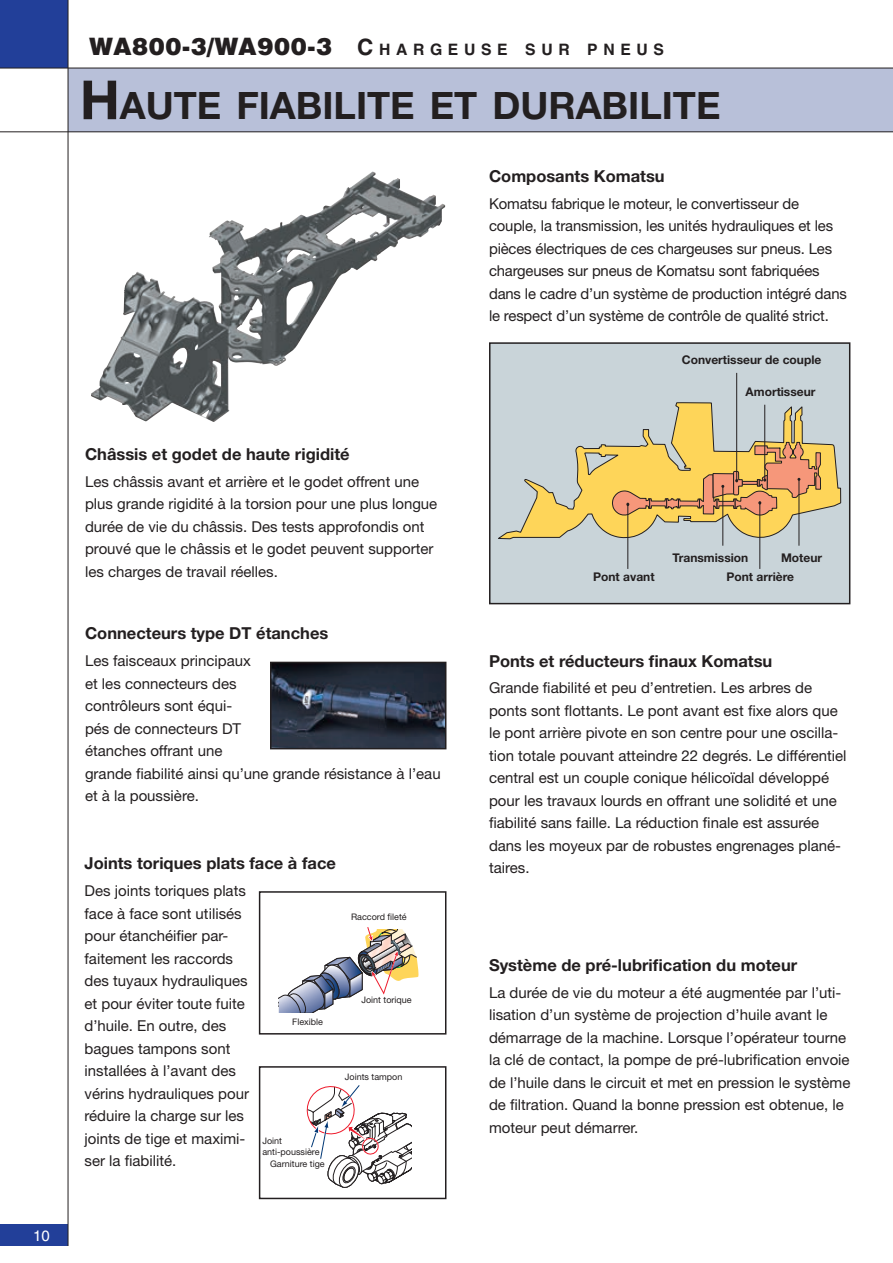
<style>
.page{position:relative;width:893px;height:1263px;background:#fff}
.page>*{position:absolute;margin:0;border:0;box-sizing:border-box;transform-origin:0 0}
.t1{font:700 37.8px "Helvetica Neue LT Pro";color:#231f20}
.t2{font:700 16.5px "Helvetica Neue LT Pro";color:#231f20}
.t3{font:700 15.75px "Helvetica";letter-spacing:.355em;color:#231f20}
.t4{font:15px/22.5px "Helvetica Neue LT Pro";color:#231f20}
.t5{font:15px "Helvetica";color:#fff}
.t6{font:700 12px "Helvetica Neue LT Pro";color:#231f20}
.t7{font:9px/10.8px "Helvetica Neue LT Pro";color:#231f20}
.s1{font-weight:900;font-size:24px}
.s2{font-size:22.5px}
.s3{font-size:54px}
</style>
<div class="page">
<div style="left:68px;top:68px;width:825px;height:64px;background:#b8c0d9"></div>
<div style="left:0;top:0;width:68px;height:68px;background:#223f99"></div>
<hr style="left:0;top:68px;width:893px;height:1px;background:#231f20">
<hr style="left:0;top:131px;width:893px;height:1px;background:#231f20">
<div style="left:0;top:1225px;width:68px;height:21px;background:#223f99"></div>
<hr style="left:68px;top:0;width:1px;height:1246px;background:#231f20">
<img style="left:91px;top:187px;width:307px;height:235px">
<svg style="left:306px;top:1085px;width:106px;height:103px"></svg>
<div style="left:259px;top:1066px;width:187px;height:133px;border:2px solid #231f20"></div>
<svg style="left:279px;top:927px;width:140px;height:86px"></svg>
<div style="left:259px;top:891px;width:187px;height:143px;border:2px solid #231f20"></div>
<img style="left:273px;top:665px;width:170px;height:81px">
<div style="left:270px;top:662px;width:176px;height:87px;border:2px solid #231f20"></div>
<div style="left:490px;top:343px;width:360px;height:261px;background:#c9d4d9"></div>
<svg style="left:498px;top:402px;width:343px;height:137px"></svg>
<hr style="left:799px;top:479px;width:1px;height:67px;background:#231f20">
<hr style="left:736px;top:373px;width:1px;height:108px;background:#231f20">
<hr style="left:764px;top:405px;width:1px;height:75px;background:#231f20">
<hr style="left:723px;top:486px;width:1px;height:60px;background:#231f20">
<hr style="left:628px;top:504px;width:1px;height:65px;background:#231f20">
<hr style="left:760px;top:503px;width:1px;height:66px;background:#231f20">
<svg style="left:612px;top:442px;width:209px;height:74px;background:#e2b162"></svg>
<div style="left:489px;top:342px;width:361px;height:262px;border:2px solid #231f20"></div>
<p class="t5" style="left:33px;top:1227px;width:18px">10</p>
<p class="t3" style="left:89px;top:40px;width:576px"><span class="s1">WA800-3/WA900-3</span> <span class="s2">C</span>HARGEUSE SUR PNEUS</p>
<h1 class="t1" style="left:80px;top:82px;width:642px"><span class="s3">H</span>AUTE FIABILITE ET DURABILITE</h1>
<p class="t2" style="left:489px;top:166px;width:177px">Composants Komatsu</p>
<p class="t4" style="left:489px;top:192px;width:359px">Komatsu fabrique le moteur, le convertisseur de couple, la transmission, les unités hydrauliques et les pièces électriques de ces chargeuses sur pneus. Les chargeuses sur pneus de Komatsu sont fabriquées dans le cadre d’un système de production intégré dans le respect d’un système de contrôle de qualité strict.</p>
<p class="t2" style="left:85px;top:444px;width:266px">Châssis et godet de haute rigidité</p>
<p class="t4" style="left:85px;top:470px;width:354px">Les châssis avant et arrière et le godet offrent une plus grande rigidité à la torsion pour une plus longue durée de vie du châssis. Des tests approfondis ont prouvé que le châssis et le godet peuvent supporter les charges de travail réelles.</p>
<p class="t2" style="left:85px;top:623px;width:245px">Connecteurs type DT étanches</p>
<p class="t4" style="left:85px;top:649px;width:357px">Les faisceaux principaux<br>et les connecteurs des<br>contrôleurs sont équi-<br>pés de connecteurs DT<br>étanches offrant une<br>grande fiabilité ainsi qu’une grande résistance à l’eau et à la poussière.</p>
<p class="t2" style="left:85px;top:853px;width:253px">Joints toriques plats face à face</p>
<p class="t4" style="left:85px;top:879px;width:166px">Des joints toriques plats face à face sont utilisés pour étanchéifier par&shy;faitement les raccords des tuyaux hydrauliques et pour éviter toute fuite d’huile. En outre, des bagues tampons sont installées à l’avant des vérins hydrauliques pour réduire la charge sur les joints de tige et maximi&shy;ser la fiabilité.</p>
<p class="t7" style="left:292px;top:1016px;width:32px">Flexible</p>
<p class="t7" style="left:262px;top:1135px;width:59px">Joint anti-poussière</p>
<p class="t7" style="left:270px;top:1158px;width:56px">Garniture tige</p>
<p class="t7" style="left:351px;top:911px;width:57px">Raccord fileté</p>
<p class="t7" style="left:361px;top:994px;width:52px">Joint torique</p>
<p class="t7" style="left:345px;top:1071px;width:59px">Joints tampon</p>
<p class="t6" style="left:682px;top:352px;width:141px">Convertisseur de couple</p>
<p class="t6" style="left:746px;top:384px;width:71px">Amortisseur</p>
<p class="t6" style="left:673px;top:550px;width:77px">Transmission</p>
<p class="t6" style="left:781px;top:550px;width:43px">Moteur</p>
<p class="t6" style="left:593px;top:569px;width:63px">Pont avant</p>
<p class="t6" style="left:726px;top:569px;width:69px">Pont arrière</p>
<p class="t2" style="left:489px;top:650px;width:285px">Ponts et réducteurs finaux Komatsu</p>
<p class="t4" style="left:489px;top:676px;width:359px">Grande fiabilité et peu d’entretien. Les arbres de ponts sont flottants. Le pont avant est fixe alors que le pont arrière pivote en son centre pour une oscilla&shy;tion totale pouvant atteindre 22 degrés. Le différentiel central est un couple conique hélicoïdal développé pour les travaux lourds en offrant une solidité et une fiabilité sans faille. La réduction finale est assurée dans les moyeux par de robustes engrenages plané&shy;taires.</p>
<p class="t2" style="left:489px;top:955px;width:310px">Système de pré-lubrification du moteur</p>
<p class="t4" style="left:489px;top:981px;width:363px">La durée de vie du moteur a été augmentée par l’uti&shy;lisation d’un système de projection d’huile avant le démarrage de la machine. Lorsque l’opérateur tourne la clé de contact, la pompe de pré-lubrification envoie de l’huile dans le circuit et met en pression le système de filtration. Quand la bonne pression est obtenue, le moteur peut démarrer.</p>
</div>
